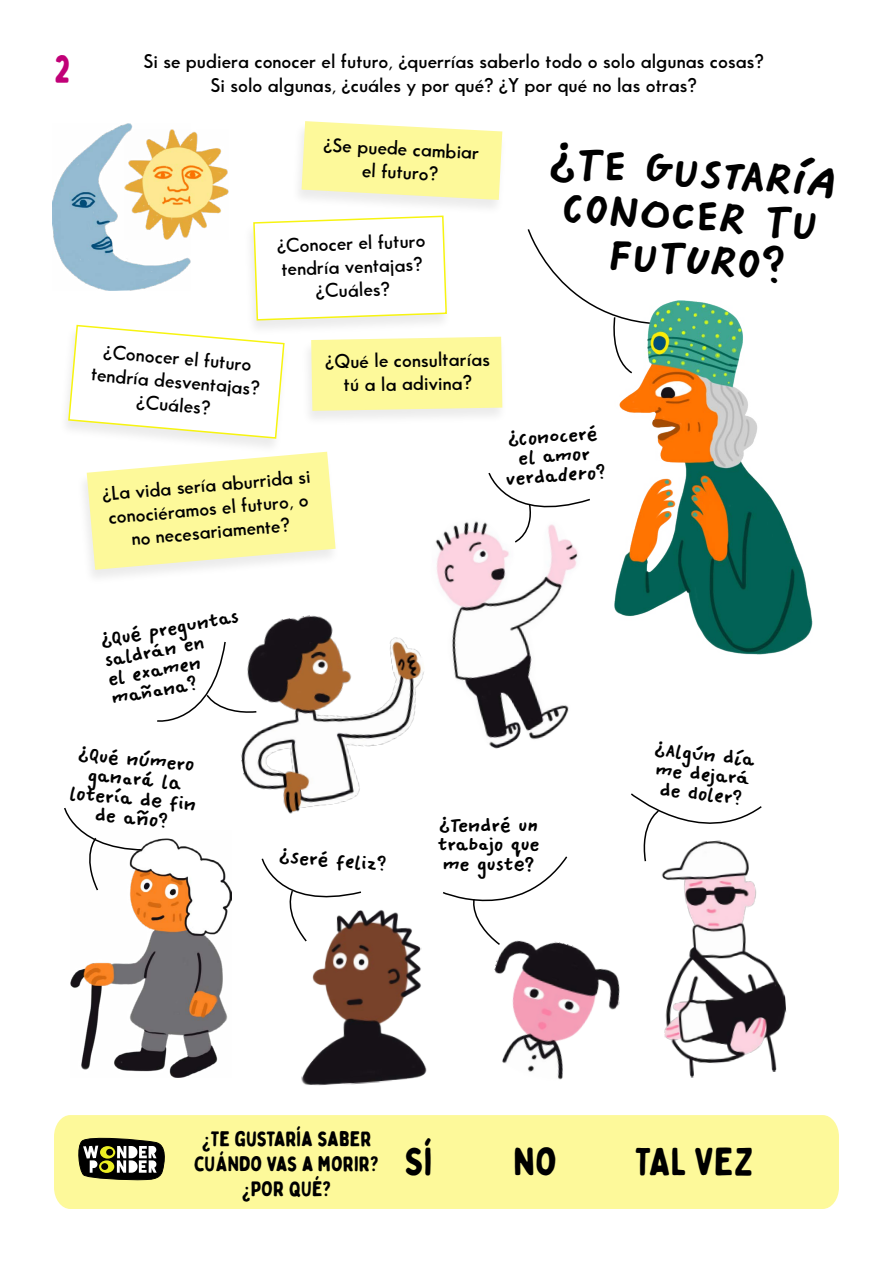
<style>
.page{position:relative;width:893px;height:1263px;background:#fff}
.page>*{position:absolute;margin:0;border:0;box-sizing:border-box;transform-origin:0 0}
.t1{font:39px "Bobby Jones Soft";color:#000}
.t2{font:39px "Bobby Jones Soft";color:#c10077}
.t3{font:37.5px "Mr Orange";color:#000}
.t4{font:21px/25.2px "Bobby Jones Soft";color:#000;text-align:center}
.t5{font:600 19.5px/23.4px "Sans Serif FLF";color:#000;text-align:center}
.t6{font:15px/19.5px "Mr Orange";color:#000;text-align:center}
</style>
<div class="page">
<svg style="left:631px;top:793px;width:131px;height:69px"></svg>
<svg style="left:64px;top:807px;width:18px;height:23px"></svg>
<svg style="left:488px;top:472px;width:24px;height:25px"></svg>
<svg style="left:157px;top:654px;width:65px;height:68px"></svg>
<svg style="left:261px;top:858px;width:100px;height:50px"></svg>
<svg style="left:443px;top:856px;width:125px;height:74px"></svg>
<svg style="left:527px;top:229px;width:163px;height:117px"></svg>
<div style="left:291px;top:121px;width:216px;height:95px;background:#000;opacity:.08"></div>
<svg style="left:302px;top:121px;width:200px;height:79px;background:#fcf8a7"></svg>
<svg style="left:87px;top:452px;width:249px;height:118px"></svg>
<div style="left:58px;top:325px;width:232px;height:129px;background:#fff"></div>
<svg style="left:67px;top:215px;width:435px;height:225px"></svg>
<img style="left:435px;top:497px;width:180px;height:252px">
<img style="left:222px;top:600px;width:221px;height:214px">
<img style="left:290px;top:906px;width:137px;height:180px">
<img style="left:483px;top:930px;width:137px;height:150px">
<img style="left:70px;top:830px;width:161px;height:248px">
<img style="left:651px;top:837px;width:136px;height:241px">
<div style="left:54px;top:1115px;width:785px;height:94px;background:#fdf99a"></div>
<img style="left:190px;top:132px;width:39px;height:107px">
<img style="left:52px;top:123px;width:138px;height:168px">
<img style="left:615px;top:301px;width:198px;height:353px">
<svg style="left:75px;top:1135px;width:92px;height:45px"></svg>
<svg style="left:99px;top:1160px;width:15px;height:13px"></svg>
<div style="left:101px;top:1163px;width:7px;height:7px;background:#000;border-radius:50%"></div>
<svg style="left:100px;top:1146px;width:15px;height:12px"></svg>
<div style="left:106px;top:1149px;width:7px;height:6px;background:#000;border-radius:50%"></div>
<h1 class="t2" style="left:54px;top:44px;width:18px">2</h1>
<p class="t5" style="left:143px;top:50px;width:622px">Si se pudiera conocer el futuro, ¿querrías saberlo todo o solo algunas cosas?<br>Si solo algunas, ¿cuáles y por qué? ¿Y por qué no las otras?</p>
<p class="t5" style="left:324px;top:133px;width:157px;rotate:3deg">¿Se puede cambiar el futuro?</p>
<p class="t5" style="left:276px;top:234px;width:150px;rotate:-2deg">¿Conocer el futuro tendría ventajas? ¿Cuáles?</p>
<h2 class="t3" style="left:551px;top:142px;width:285px;rotate:4deg">¿TE GUSTARÍA</h2>
<h2 class="t3" style="left:564px;top:186px;width:256px;rotate:4deg">CONO CER T U</h2>
<h2 class="t3" style="left:610px;top:233px;width:179px;rotate:4deg">FUTURO?</h2>
<p class="t5" style="left:94px;top:339px;width:170px;rotate:5deg">¿Conocer el futuro tendría desventajas? ¿Cuáles?</p>
<p class="t5" style="left:325px;top:350px;width:166px;rotate:-1deg">¿Qué le consultarías tú a la adivina?</p>
<p class="t5" style="left:101px;top:482px;width:210px;rotate:-5deg">¿La vida sería aburrida si conociéramos el futuro, o no necesariamente?</p>
<p class="t6" style="left:502px;top:431px;width:102px;rotate:-4deg">¿Conoceré el amor verdadero?</p>
<p class="t6" style="left:99px;top:633px;width:142px;text-align:left;rotate:-11deg">¿Qué preguntas saldrán en<br>el examen mañana?</p>
<p class="t6" style="left:74px;top:745px;width:129px;rotate:5deg">¿Qué número ganará la lotería de fin de año?</p>
<p class="t6" style="left:280px;top:847px;width:109px;rotate:4deg">¿Seré feliz?</p>
<p class="t6" style="left:438px;top:816px;width:104px">¿Tendré un trabajo que me guste?</p>
<p class="t6" style="left:656px;top:740px;width:102px;rotate:6deg">¿Algún día me dejará de doler?</p>
<p class="t4" style="left:194px;top:1126px;width:187px">¿TE GUSTARÍA SABER<br>CUÁNDO VAS A MORIR? ¿POR QUÉ?</p>
<h1 class="t1" style="left:404px;top:1137px;width:30px">SÍ</h1>
<h1 class="t1" style="left:513px;top:1137px;width:45px">NO</h1>
<h1 class="t1" style="left:635px;top:1137px;width:120px">TAL VEZ</h1>
</div>
